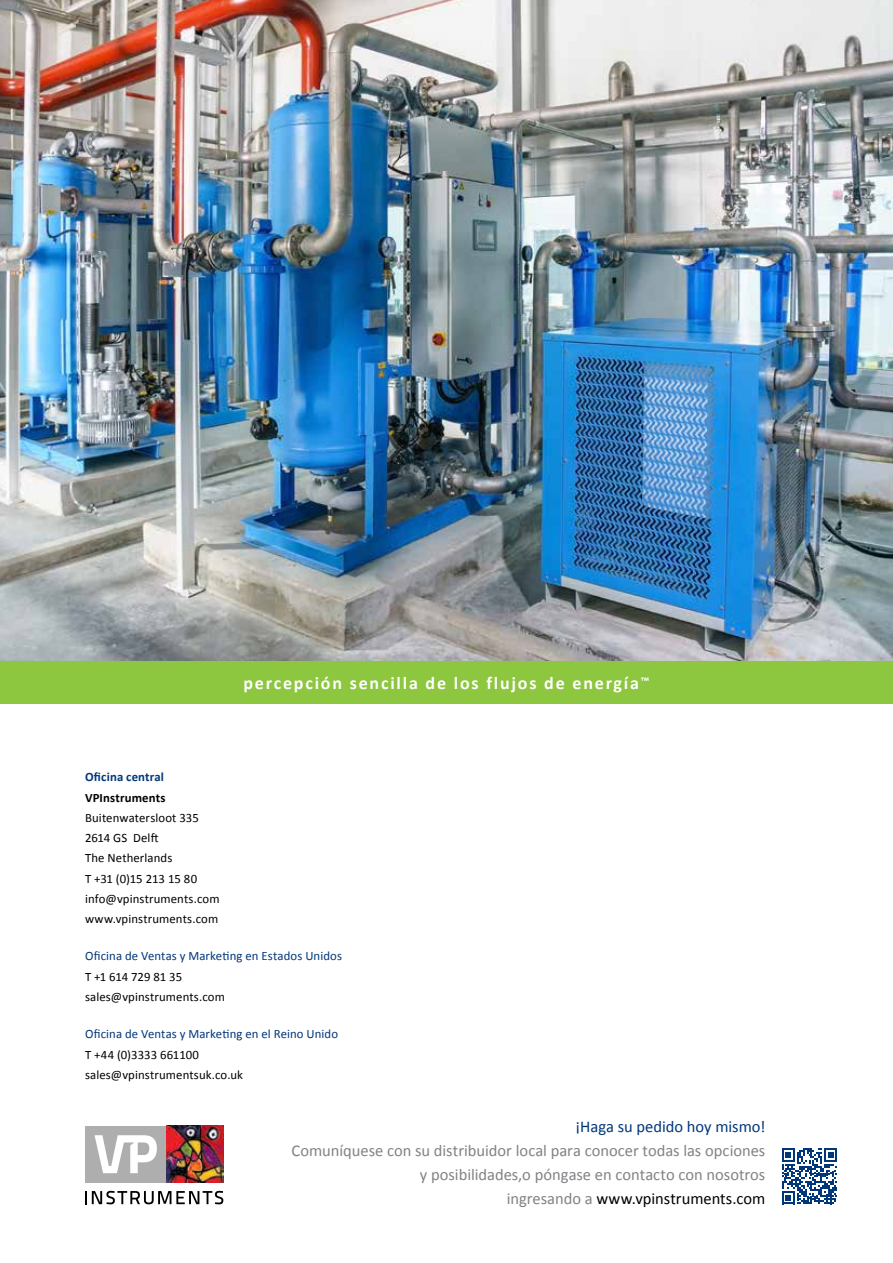
<style>
.page{position:relative;width:893px;height:1263px;background:#fff}
.page>*{position:absolute;margin:0;border:0;box-sizing:border-box;transform-origin:0 0}
.t1{font:700 18px "Calibri";letter-spacing:.1em;color:#fff}
.t2{font:16.5px/24px "Calibri";color:#808285;text-align:right}
.t3{font:16.5px "Calibri";color:#00377b}
.t4{font:12.75px/20.2px "Calibri";letter-spacing:.01em;color:#000}
.t5{font:12.75px "Calibri";letter-spacing:.01em;color:#00377b}
.t6{font:700 12.75px "Calibri";letter-spacing:.01em;color:#00377b}
.t7{font:700 12.75px "Calibri";letter-spacing:.01em;color:#000}
.s1{color:#000}
</style>
<div class="page">
<img style="left:0;top:0;width:893px;height:661px">
<div style="left:0;top:661px;width:893px;height:43px;background:#8dc63f"></div>
<div style="left:85px;top:1126px;width:81px;height:57px;background:#afaeaf"></div>
<svg style="left:95px;top:1135px;width:62px;height:38px"></svg>
<img style="left:166px;top:1126px;width:57px;height:57px">
<svg style="left:85px;top:1191px;width:138px;height:13px"></svg>
<svg style="left:782px;top:1148px;width:55px;height:56px"></svg>
<h1 class="t1" style="left:243px;top:670px;width:408px">percepción sencilla de los flujos de energía<sup>™</sup></h1>
<p class="t6" style="left:85px;top:768px;width:81px">Oficina central</p>
<p class="t7" style="left:85px;top:788px;width:82px">VPInstruments</p>
<p class="t4" style="left:85px;top:807px;width:136px">Buitenwatersloot 335<br>2614 GS Delft<br>The Netherlands<br>T +31 (0)15 213 15 80 info@vpinstruments.com www.vpinstruments.com</p>
<p class="t5" style="left:85px;top:947px;width:258px">Oficina de Ventas y Marketing en Estados Unidos</p>
<p class="t4" style="left:85px;top:966px;width:141px">T +1 614 729 81 35 sales@vpinstruments.com</p>
<p class="t5" style="left:85px;top:1025px;width:255px">Oficina de Ventas y Marketing en el Reino Unido</p>
<p class="t4" style="left:85px;top:1044px;width:160px">T +44 (0)3333 661100 sales@vpinstrumentsuk.co.uk</p>
<p class="t3" style="left:575px;top:1115px;width:191px">¡Haga su pedido hoy mismo!</p>
<p class="t2" style="left:292px;top:1138px;width:475px">Comuníquese con su distribuidor local para conocer todas las opciones y posibilidades,o póngase en contacto con nosotros<br>ingresando a <span class="s1">www.vpinstruments.com</span></p>
</div>
